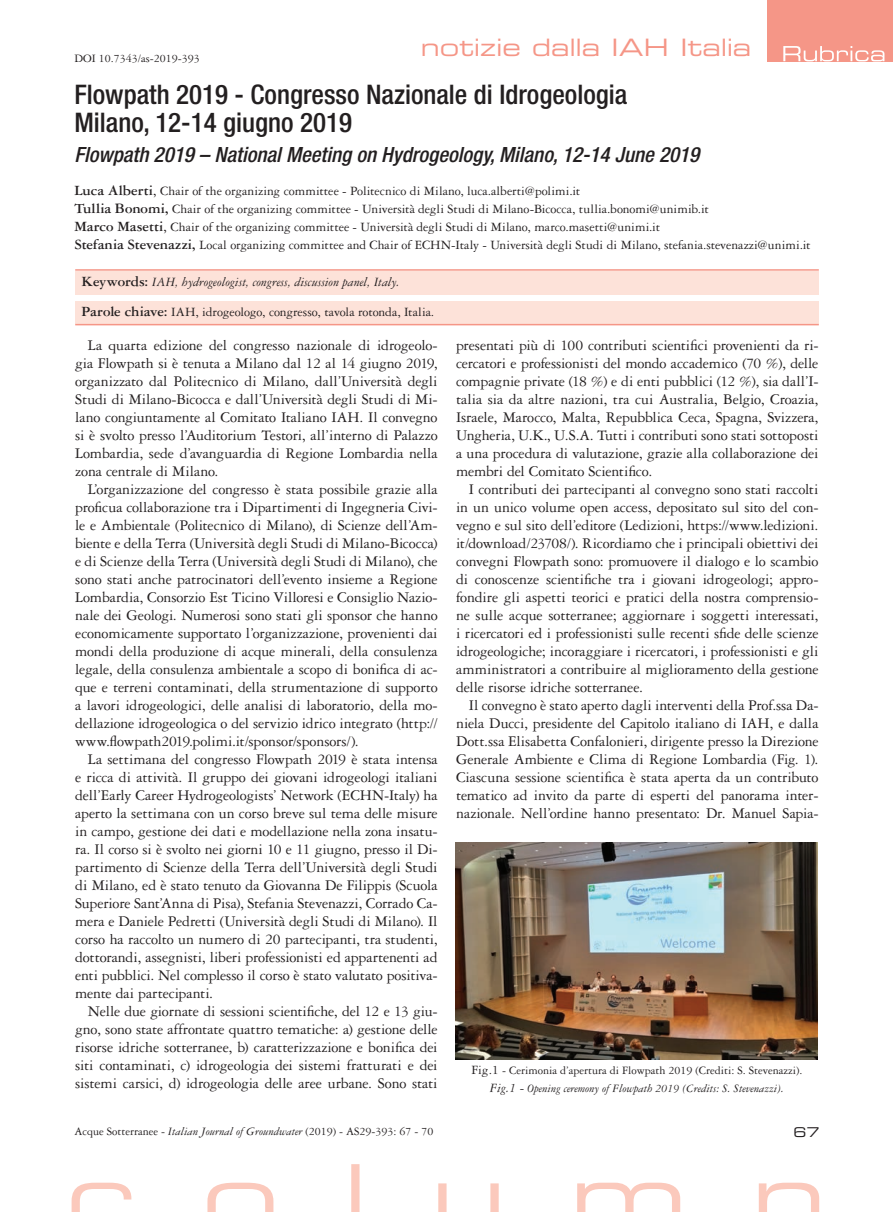
<style>
.page{position:relative;width:893px;height:1212px;background:#fff}
.page>*{position:absolute;margin:0;border:0;box-sizing:border-box;transform-origin:0 0}
.Normale{font:500 condensed 27px/28.5px "Helvetica Neue LT Std";color:#231f20}
.dida{font:24px "Eurostile LT Std Ex 2";letter-spacing:-.005em;color:#f59687}
.Normale-2{font:italic 500 condensed 21px "Helvetica Neue LT Std";color:#231f20}
.ArticleBody{font:15.75px/18px "Garamond 3 LT Std";letter-spacing:-.01em;color:#231f20;text-align:justify}
.Normale-3{font:13.5px "Garamond 3 LT Std";color:#231f20}
.t1{font:italic 13.5px "Garamond 3 LT Std";color:#231f20}
.t2{font:13.5px "Eurostile LT Std Ex 2";color:#231f20}
.t3{font:12px "Garamond 3 LT Std";color:#231f20}
.t4{font:italic 12px "Garamond 3 LT Std";color:#231f20}
.s1{font-weight:700;font-size:15px}
.s2{font-size:15px}
.s3{font-weight:700;font-style:normal;font-size:15px}
.s4{font-size:13.5px}
.s5{font-style:italic}
</style>
<div class="page">
<svg style="left:72px;top:1164px;width:747px;height:48px"></svg>
<img style="left:455px;top:842px;width:363px;height:217px">
<div style="left:767px;top:0;width:126px;height:62px;background:#f59687"></div>
<svg style="left:783px;top:46px;width:101px;height:15px"></svg>
<div style="left:75px;top:301px;width:744px;height:23px;background:#fde2d9"></div>
<div style="left:75px;top:271px;width:744px;height:24px;background:#fde2d9"></div>
<hr style="left:75px;top:269px;width:744px;height:2px;background:#f59687">
<hr style="left:75px;top:324px;width:744px;height:1px;background:#f59687">
<p class="t3" style="left:74px;top:52px;width:127px">DOI 10.7343/as-2019-393</p>
<p class="dida" style="left:421px;top:31px;width:332px">notizie dalla IAH Italia</p>
<p class="Normale" style="left:74px;top:80px;width:554px">Flowpath 2019 - Congresso Nazionale di Idrogeologia<br>Milano, 12-14 giugno 2019</p>
<p class="Normale-2" style="left:74px;top:142px;width:626px">Flowpath 2019 – National Meeting on Hydrogeology, Milano, 12-14 June 2019</p>
<p class="Normale-3" style="left:74px;top:184px;width:507px"><span class="s1">Luca Alberti</span><span class="s2">,</span> Chair of the organizing committee - Politecnico di Milano, luca.alberti@polimi.it</p>
<p class="Normale-3" style="left:74px;top:202px;width:636px"><span class="s1">Tullia Bonomi,</span> Chair of the organizing committee - Università degli Studi di Milano-Bicocca, tullia.bonomi@unimib.it</p>
<p class="Normale-3" style="left:74px;top:220px;width:587px"><span class="s1">Marco Masetti</span><span class="s2">,</span> Chair of the organizing committee - Università degli Studi di Milano, marco.masetti@unimi.it</p>
<p class="Normale-3" style="left:74px;top:238px;width:738px"><span class="s1">Stefania Stevenazzi,</span> Local organizing committee and Chair of ECHN-Italy - Università degli Studi di Milano, stefania.stevenazzi@unimi.it</p>
<p class="t1" style="left:82px;top:274px;width:320px"><span class="s3">Keywords:</span> IAH, hydrogeologist, congress, discussion panel, Italy.</p>
<p class="Normale-3" style="left:82px;top:304px;width:354px"><span class="s1">Parole chiave:</span> IAH, idrogeologo, congresso, tavola rotonda, Italia.</p>
<p class="ArticleBody" style="left:75px;top:337px;width:364px;text-indent:13px">La quarta edizione del congresso nazionale di idrogeolo&shy;gia Flowpath si è tenuta a Milano dal 12 al 14 giugno 2019, organizzato dal Politecnico di Milano, dall’Università degli Studi di Milano-Bicocca e dall’Università degli Studi di Mi&shy;lano congiuntamente al Comitato Italiano IAH. Il convegno si è svolto presso l’Auditorium Testori, all’interno di Palazzo Lombardia, sede d’avanguardia di Regione Lombardia nella zona centrale di Milano.</p>
<p class="ArticleBody" style="left:75px;top:481px;width:364px;text-indent:13px">L’organizzazione del congresso è stata possibile grazie alla proficua collaborazione tra i Dipartimenti di Ingegneria Civi&shy;le e Ambientale (Politecnico di Milano), di Scienze dell’Am&shy;biente e della Terra (Università degli Studi di Milano-Bicocca) e di Scienze della Terra (Università degli Studi di Milano), che sono stati anche patrocinatori dell’evento insieme a Regione Lombardia, Consorzio Est Ticino Villoresi e Consiglio Nazio&shy;nale dei Geologi. Numerosi sono stati gli sponsor che hanno economicamente supportato l’organizzazione, provenienti dai mondi della produzione di acque minerali, della consulenza legale, della consulenza ambientale a scopo di bonifica di ac&shy;que e terreni contaminati, della strumentazione di supporto a lavori idrogeologici, delle analisi di laboratorio, della mo&shy;dellazione idrogeologica o del servizio idrico integrato (http:// www.flowpath2019.polimi.it/sponsor/sponsors/).</p>
<p class="ArticleBody" style="left:75px;top:751px;width:364px;text-indent:13px">La settimana del congresso Flowpath 2019 è stata intensa e ricca di attività. Il gruppo dei giovani idrogeologi italiani dell’Early Career Hydrogeologists’ Network (ECHN-Italy) ha aperto la settimana con un corso breve sul tema delle misure in campo, gestione dei dati e modellazione nella zona insatu&shy;ra. Il corso si è svolto nei giorni 10 e 11 giugno, presso il Di&shy;partimento di Scienze della Terra dell’Università degli Studi di Milano, ed è stato tenuto da Giovanna De Filippis (Scuola Superiore Sant’Anna di Pisa), Stefania Stevenazzi, Corrado Ca&shy;mera e Daniele Pedretti (Università degli Studi di Milano). Il corso ha raccolto un numero di 20 partecipanti, tra studenti, dottorandi, assegnisti, liberi professionisti ed appartenenti ad enti pubblici. Nel complesso il corso è stato valutato positiva&shy;mente dai partecipanti.</p>
<p class="ArticleBody" style="left:75px;top:1003px;width:364px;text-indent:13px">Nelle due giornate di sessioni scientifiche, del 12 e 13 giu&shy;gno, sono state affrontate quattro tematiche: a) gestione delle risorse idriche sotterranee, b) caratterizzazione e bonifica dei siti contaminati, c) idrogeologia dei sistemi fratturati e dei sistemi carsici, d) idrogeologia delle aree urbane. Sono stati</p>
<p class="ArticleBody" style="left:456px;top:337px;width:364px">presentati più di 100 contributi scientifici provenienti da ri&shy;cercatori e professionisti del mondo accademico (70 %), delle compagnie private (18 %) e di enti pubblici (12 %), sia dall’I&shy;talia sia da altre nazioni, tra cui Australia, Belgio, Croazia, Israele, Marocco, Malta, Repubblica Ceca, Spagna, Svizzera, Ungheria, U.K., U.S.A. Tutti i contributi sono stati sottoposti a una procedura di valutazione, grazie alla collaborazione dei membri del Comitato Scientifico.</p>
<p class="ArticleBody" style="left:456px;top:481px;width:364px;text-indent:13px">I contributi dei partecipanti al convegno sono stati raccolti in un unico volume open access, depositato sul sito del con&shy;vegno e sul sito dell’editore (Ledizioni, https://www.ledizioni. it/download/23708/). Ricordiamo che i principali obiettivi dei convegni Flowpath sono: promuovere il dialogo e lo scambio di conoscenze scientifiche tra i giovani idrogeologi; appro&shy;fondire gli aspetti teorici e pratici della nostra comprensio&shy;ne sulle acque sotterranee; aggiornare i soggetti interessati, i ricercatori ed i professionisti sulle recenti sfide delle scienze idrogeologiche; incoraggiare i ricercatori, i professionisti e gli amministratori a contribuire al miglioramento della gestione delle risorse idriche sotterranee.</p>
<p class="ArticleBody" style="left:456px;top:697px;width:364px;text-indent:13px">Il convegno è stato aperto dagli interventi della Prof.ssa Da&shy;niela Ducci, presidente del Capitolo italiano di IAH, e dalla Dott.ssa Elisabetta Confalonieri, dirigente presso la Direzione Generale Ambiente e Clima di Regione Lombardia (Fig. 1).<br>Ciascuna sessione scientifica è stata aperta da un contributo tematico ad invito da parte di esperti del panorama inter&shy;nazionale. Nell’ordine hanno presentato: Dr. Manuel Sapia-</p>
<p class="t3" style="left:471px;top:1064px;width:333px"><span class="s4">Fig.1</span> - Cerimonia d’apertura di Flowpath 2019 (Crediti: S. Stevenazzi).</p>
<p class="t4" style="left:490px;top:1082px;width:296px"><span class="s4">Fig.1 -</span> Opening ceremony of Flowpath 2019 (Credits: S. Stevenazzi).</p>
<p class="t3" style="left:74px;top:1124px;width:360px">Acque Sotterranee - <span class="s5">Italian Journal of Groundwater</span> (2019) - AS29-393: 67 - 70</p>
<p class="t2" style="left:794px;top:1123px;width:28px">67</p>
</div>
